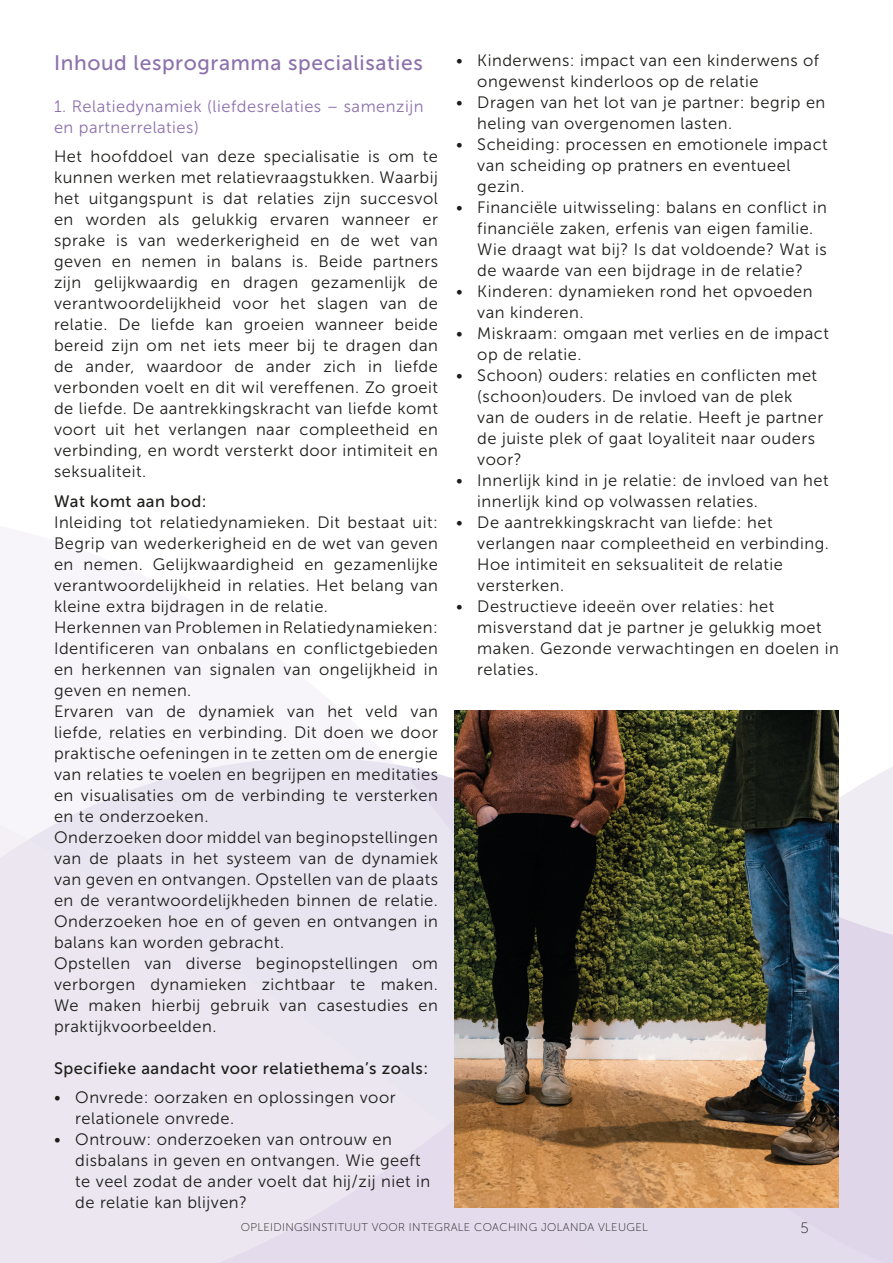
<style>
.page{position:relative;width:893px;height:1263px;background:#fff}
.page>*{position:absolute;margin:0;border:0;box-sizing:border-box;transform-origin:0 0}
.Textkörper{font:21px "Museo Sans 500";letter-spacing:.03em;color:#8d71ac}
.Textkörper-2{font:16.5px/21px "Museo Sans 300";letter-spacing:.03em;color:#1d1d1b}
.Textkörper-3{font:16.5px/21px "Museo Sans 300";letter-spacing:.03em;color:#8d71ac}
.Textkörper-4{font:16.5px "Museo Sans 500";letter-spacing:.03em;color:#1d1d1b}
.t1{font:15px "Museo Sans 100";color:#1d1d1b}
.t2{font:11.25px "Museo Sans 100";letter-spacing:.03em;color:#1d1d1b}
</style>
<div class="page">
<svg style="left:0;top:710px;width:839px;height:553px;fill:#ebe6f0"></svg>
<svg style="left:177px;top:751px;width:716px;height:512px;fill:#e9e5f0"></svg>
<img style="left:455px;top:711px;width:384px;height:497px">
<p class="Textkörper" style="left:54px;top:51px;width:370px">Inhoud lesprogramma specialisaties</p>
<p class="Textkörper-3" style="left:54px;top:96px;width:371px">1. Relatiedynamiek (liefdesrelaties – samenzijn en partnerrelaties)</p>
<p class="Textkörper-2" style="left:54px;top:146px;width:386px;text-align:justify">Het hoofddoel van deze specialisatie is om te kunnen werken met relatievraagstukken. Waarbij het uitgangspunt is dat relaties zijn succesvol en worden als gelukkig ervaren wanneer er sprake is van wederkerigheid en de wet van geven en nemen in balans is. Beide partners zijn gelijkwaardig en dragen gezamenlijk de verantwoordelijkheid voor het slagen van de relatie. De liefde kan groeien wanneer beide bereid zijn om net iets meer bij te dragen dan de ander, waardoor de ander zich in liefde verbonden voelt en dit wil vereffenen. Zo groeit de liefde. De aantrekkingskracht van liefde komt voort uit het verlangen naar compleetheid en verbinding, en wordt versterkt door intimiteit en seksualiteit.</p>
<p class="Textkörper-4" style="left:54px;top:492px;width:154px">Wat komt aan bod:</p>
<p class="Textkörper-2" style="left:54px;top:512px;width:385px;text-align:justify">Inleiding tot relatiedynamieken. Dit bestaat uit:<br>Begrip van wederkerigheid en de wet van geven en nemen. Gelijkwaardigheid en gezamenlijke verantwoordelijkheid in relaties. Het belang van kleine extra bijdragen in de relatie.</p>
<p class="Textkörper-2" style="left:54px;top:617px;width:385px;text-align:justify">Herkennen van Problemen in Relatiedynamieken:<br>Identificeren van onbalans en conflictgebieden en herkennen van signalen van ongelijkheid in geven en nemen.</p>
<p class="Textkörper-2" style="left:54px;top:701px;width:385px;text-align:justify">Ervaren van de dynamiek van het veld van liefde, relaties en verbinding. Dit doen we door praktische oefeningen in te zetten om de energie van relaties te voelen en begrijpen en meditaties en visualisaties om de verbinding te versterken en te onderzoeken.</p>
<p class="Textkörper-2" style="left:54px;top:827px;width:386px;text-align:justify">Onderzoeken door middel van beginopstellingen van de plaats in het systeem van de dynamiek van geven en ontvangen. Opstellen van de plaats en de verantwoordelijkheden binnen de relatie.<br>Onderzoeken hoe en of geven en ontvangen in balans kan worden gebracht.</p>
<p class="Textkörper-2" style="left:54px;top:953px;width:385px;text-align:justify">Opstellen van diverse beginopstellingen om verborgen dynamieken zichtbaar te maken.<br>We maken hierbij gebruik van casestudies en praktijkvoorbeelden.</p>
<p class="Textkörper-4" style="left:54px;top:1059px;width:376px">Specifieke aandacht voor relatiethema’s zoals:</p>
<p class="Textkörper-2" style="left:75px;top:1087px;width:322px;text-indent:-21px">• Onvrede: oorzaken en oplossingen voor relationele onvrede.</p>
<p class="Textkörper-2" style="left:75px;top:1129px;width:357px;text-indent:-21px">• Ontrouw: onderzoeken van ontrouw en disbalans in geven en ontvangen. Wie geeft te veel zodat de ander voelt dat hij/zij niet in de relatie kan blijven?</p>
<p class="Textkörper-2" style="left:477px;top:50px;width:343px;text-indent:-21px">• Kinderwens: impact van een kinderwens of ongewenst kinderloos op de relatie</p>
<p class="Textkörper-2" style="left:477px;top:92px;width:350px;text-indent:-21px">• Dragen van het lot van je partner: begrip en heling van overgenomen lasten.</p>
<p class="Textkörper-2" style="left:477px;top:134px;width:352px;text-indent:-21px">• Scheiding: processen en emotionele impact van scheiding op pratners en eventueel gezin.</p>
<p class="Textkörper-2" style="left:477px;top:197px;width:351px;text-indent:-21px">• Financiële uitwisseling: balans en conflict in financiële zaken, erfenis van eigen familie.<br>Wie draagt wat bij? Is dat voldoende? Wat is de waarde van een bijdrage in de relatie?</p>
<p class="Textkörper-2" style="left:477px;top:281px;width:337px;text-indent:-21px">• Kinderen: dynamieken rond het opvoeden van kinderen.</p>
<p class="Textkörper-2" style="left:477px;top:323px;width:353px;text-indent:-21px">• Miskraam: omgaan met verlies en de impact op de relatie.</p>
<p class="Textkörper-2" style="left:477px;top:365px;width:347px;text-indent:-21px">• Schoon) ouders: relaties en conflicten met (schoon)ouders. De invloed van de plek van de ouders in de relatie. Heeft je partner de juiste plek of gaat loyaliteit naar ouders voor?</p>
<p class="Textkörper-2" style="left:477px;top:470px;width:353px;text-indent:-21px">• Innerlijk kind in je relatie: de invloed van het innerlijk kind op volwassen relaties.</p>
<p class="Textkörper-2" style="left:477px;top:512px;width:353px;text-indent:-21px">• De aantrekkingskracht van liefde: het verlangen naar compleetheid en verbinding.<br>Hoe intimiteit en seksualiteit de relatie versterken.</p>
<p class="Textkörper-2" style="left:477px;top:596px;width:363px;text-indent:-21px">• Destructieve ideeën over relaties: het misverstand dat je partner je gelukkig moet maken. Gezonde verwachtingen en doelen in relaties.</p>
<p class="t2" style="left:241px;top:1221px;width:409px">OPLEIDINGSINSTITUUT VOOR INTEGRALE COACHING JOLANDA VLEUGEL</p>
<p class="t1" style="left:800px;top:1220px;width:10px">5</p>
</div>
